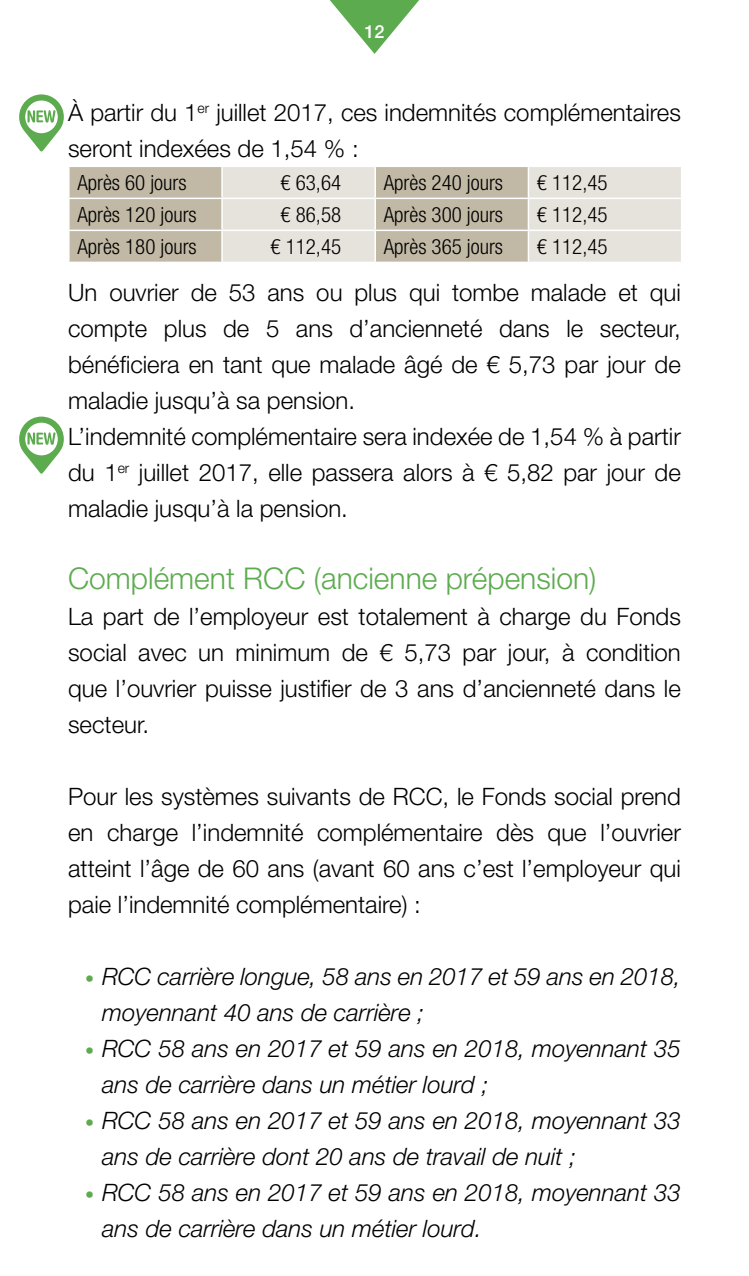
<style>
.page{position:relative;width:749px;height:1276px;background:#fff}
.page>*{position:absolute;margin:0;border:0;box-sizing:border-box;transform-origin:0 0}
.t1{font:300 30px "Helvetica Neue LT Std";color:#5dab4f}
.t2{font:300 24px/36px "Helvetica Neue LT Std";color:#000}
.t3{font:italic 300 24px/36px "Helvetica Neue LT Std";color:#000}
.t4{font:300 condensed 21px "Helvetica Neue LT Std";color:#000}
.t5{font:500 18px "Helvetica Neue LT Std";color:#fff}
.s1{font-size:18px;color:#5dab4f}
</style>
<div class="page">
<svg style="left:330px;top:0;width:89px;height:54px"></svg>
<div style="left:70px;top:167px;width:151px;height:95px;background:#c1b8a5"></div>
<svg style="left:223px;top:167px;width:457px;height:95px;background:#dad4ca"></svg>
<hr style="left:374px;top:167px;width:2px;height:31px;background:#fff">
<hr style="left:527px;top:167px;width:2px;height:31px;background:#fff">
<hr style="left:68px;top:198px;width:154px;height:1px;background:#fff">
<hr style="left:222px;top:198px;width:153px;height:1px;background:#fff">
<hr style="left:375px;top:198px;width:153px;height:1px;background:#fff">
<hr style="left:374px;top:199px;width:2px;height:31px;background:#fff">
<hr style="left:528px;top:198px;width:154px;height:1px;background:#fff">
<hr style="left:527px;top:199px;width:2px;height:31px;background:#fff">
<hr style="left:68px;top:230px;width:154px;height:1px;background:#fff">
<hr style="left:222px;top:230px;width:153px;height:1px;background:#fff">
<hr style="left:375px;top:230px;width:153px;height:1px;background:#fff">
<hr style="left:374px;top:231px;width:2px;height:31px;background:#fff">
<hr style="left:528px;top:230px;width:154px;height:1px;background:#fff">
<hr style="left:527px;top:231px;width:2px;height:31px;background:#fff">
<svg style="left:19px;top:94px;width:45px;height:58px"></svg>
<svg style="left:19px;top:416px;width:45px;height:58px"></svg>
<p class="t5" style="left:364px;top:21px;width:22px">12</p>
<p class="t2" style="left:68px;top:94px;width:614px">À partir du 1<sup>er</sup> juillet 2017, ces indemnités complémentaires seront indexées de 1,54 % :</p>
<p class="t4" style="left:77px;top:170px;width:111px">Après 60 jours</p>
<p class="t4" style="left:280px;top:170px;width:62px">€ 63,64</p>
<p class="t4" style="left:383px;top:170px;width:121px">Après 240 jours</p>
<p class="t4" style="left:536px;top:170px;width:72px">€ 112,45</p>
<p class="t4" style="left:77px;top:202px;width:121px">Après 120 jours</p>
<p class="t4" style="left:280px;top:202px;width:62px">€ 86,58</p>
<p class="t4" style="left:383px;top:202px;width:121px">Après 300 jours</p>
<p class="t4" style="left:536px;top:202px;width:72px">€ 112,45</p>
<p class="t4" style="left:77px;top:234px;width:121px">Après 180 jours</p>
<p class="t4" style="left:270px;top:234px;width:72px">€ 112,45</p>
<p class="t4" style="left:383px;top:234px;width:121px">Après 365 jours</p>
<p class="t4" style="left:536px;top:234px;width:72px">€ 112,45</p>
<p class="t2" style="left:68px;top:274px;width:614px">Un ouvrier de 53 ans ou plus qui tombe malade et qui compte plus de 5 ans d’ancienneté dans le secteur, bénéficiera en tant que malade âgé de € 5,73 par jour de maladie jusqu’à sa pension.<br>L’indemnité complémentaire sera indexée de 1,54 % à partir du 1<sup>er</sup> juillet 2017, elle passera alors à € 5,82 par jour de maladie jusqu’à la pension.</p>
<p class="t1" style="left:68px;top:560px;width:529px">Complément RCC (ancienne prépension)</p>
<p class="t2" style="left:68px;top:598px;width:614px;text-align:justify">La part de l’employeur est totalement à charge du Fonds social avec un minimum de € 5,73 par jour, à condition que l’ouvrier puisse justifier de 3 ans d’ancienneté dans le secteur.</p>
<p class="t2" style="left:68px;top:778px;width:614px;text-align:justify">Pour les systèmes suivants de RCC, le Fonds social prend en charge l’indemnité complémentaire dès que l’ouvrier atteint l’âge de 60 ans (avant 60 ans c’est l’employeur qui paie l’indemnité complémentaire) :</p>
<p class="t3" style="left:102px;top:958px;width:580px;text-indent:-17px"><span class="s1">•</span> RCC carrière longue, 58 ans en 2017 et 59 ans en 2018, moyennant 40 ans de carrière ;</p>
<p class="t3" style="left:102px;top:1030px;width:580px;text-indent:-17px"><span class="s1">•</span> RCC 58 ans en 2017 et 59 ans en 2018, moyennant 35 ans de carrière dans un métier lourd ;</p>
<p class="t3" style="left:102px;top:1102px;width:580px;text-indent:-17px"><span class="s1">•</span> RCC 58 ans en 2017 et 59 ans en 2018, moyennant 33 ans de carrière dont 20 ans de travail de nuit ;</p>
<p class="t3" style="left:102px;top:1174px;width:580px;text-indent:-17px"><span class="s1">•</span> RCC 58 ans en 2017 et 59 ans en 2018, moyennant 33 ans de carrière dans un métier lourd.</p>
</div>
